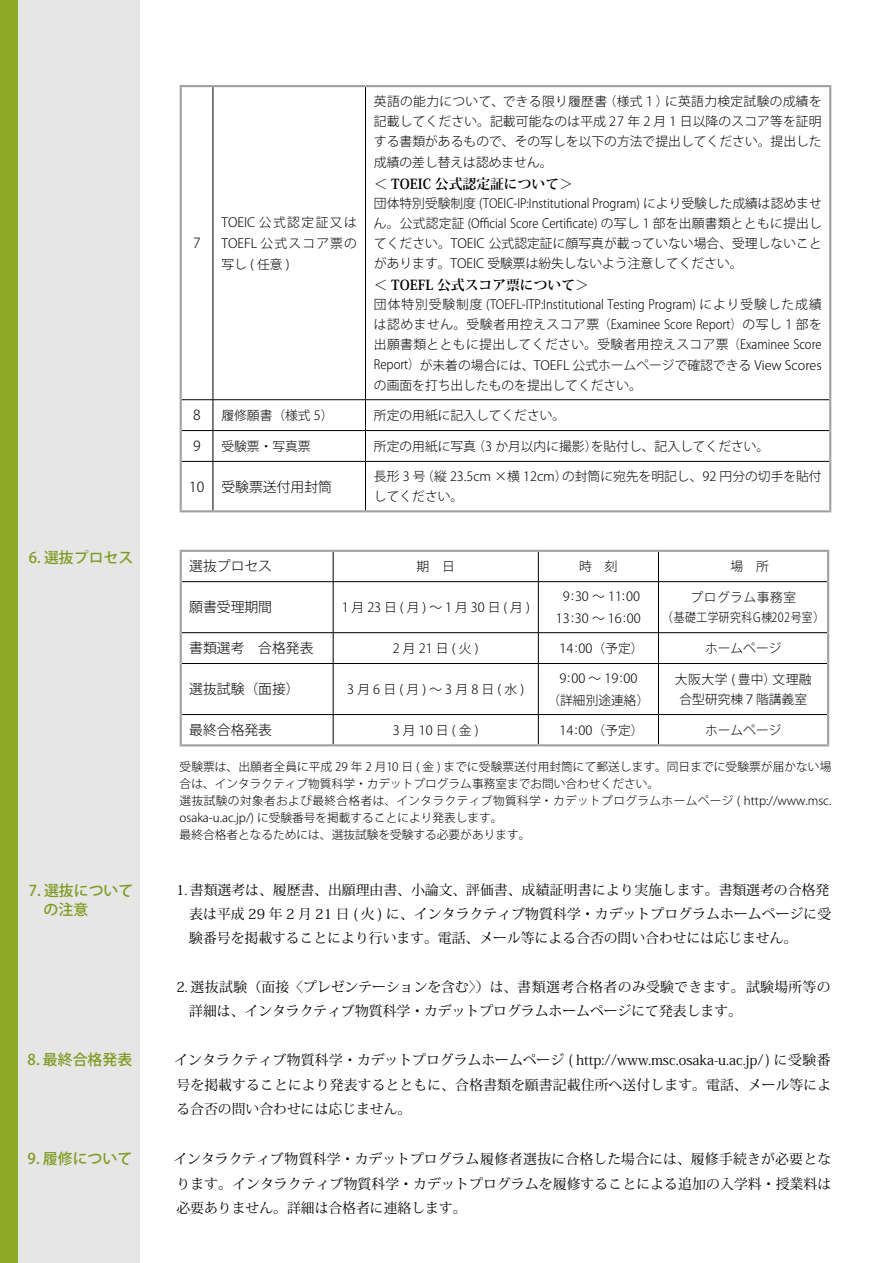
<style>
.page{position:relative;width:893px;height:1263px;background:#fff}
.page>*{position:absolute;margin:0;border:0;box-sizing:border-box;transform-origin:0 0}
.t1{font:500 14.85px/19.2px "Koz Go Pro";color:#7f9a20}
.t2{font:13.8px/24.6px "Koz Min Pro";color:#000}
.t3{font:300 13.8px "Koz Go Pro";color:#000}
.t4{font:700 13.8px "Koz Min Pro";color:#000}
.t5{font:300 12.75px/20.2px "Koz Go Pro";color:#000;text-align:justify}
.t6{font:300 12.75px/20.2px "Koz Go Pro";letter-spacing:.04em;color:#000;text-align:center}
.t7{font:300 12.75px "Koz Go Pro";letter-spacing:.235em;color:#000}
.t8{font:300 12.75px "Koz Go Pro";letter-spacing:.25em;color:#000}
.t9{font:300 11.7px/17px "Koz Go Pro";color:#000}
</style>
<div class="page">
<div style="left:0;top:0;width:139px;height:1263px;background:#e6e6e6"></div>
<svg style="left:333px;top:552px;width:1px;height:29px"></svg>
<svg style="left:538px;top:552px;width:1px;height:29px"></svg>
<svg style="left:658px;top:552px;width:1px;height:29px"></svg>
<hr style="left:182px;top:581px;width:151px;height:1px;background:#000">
<hr style="left:333px;top:581px;width:205px;height:1px;background:#000">
<hr style="left:333px;top:582px;width:1px;height:50px;background:#000">
<hr style="left:538px;top:581px;width:120px;height:1px;background:#000">
<hr style="left:538px;top:582px;width:1px;height:50px;background:#000">
<hr style="left:658px;top:581px;width:169px;height:1px;background:#000">
<hr style="left:658px;top:582px;width:1px;height:50px;background:#000">
<hr style="left:182px;top:632px;width:151px;height:1px;background:#000">
<hr style="left:333px;top:632px;width:205px;height:1px;background:#000">
<hr style="left:333px;top:633px;width:1px;height:30px;background:#000">
<hr style="left:538px;top:632px;width:120px;height:1px;background:#000">
<hr style="left:538px;top:633px;width:1px;height:30px;background:#000">
<hr style="left:658px;top:632px;width:169px;height:1px;background:#000">
<hr style="left:658px;top:633px;width:1px;height:30px;background:#000">
<hr style="left:182px;top:663px;width:151px;height:1px;background:#000">
<hr style="left:333px;top:663px;width:205px;height:1px;background:#000">
<hr style="left:333px;top:664px;width:1px;height:50px;background:#000">
<hr style="left:538px;top:663px;width:120px;height:1px;background:#000">
<hr style="left:538px;top:664px;width:1px;height:50px;background:#000">
<hr style="left:658px;top:663px;width:169px;height:1px;background:#000">
<hr style="left:658px;top:664px;width:1px;height:50px;background:#000">
<hr style="left:182px;top:714px;width:151px;height:1px;background:#000">
<hr style="left:333px;top:714px;width:205px;height:1px;background:#000">
<svg style="left:333px;top:715px;width:1px;height:29px"></svg>
<hr style="left:538px;top:714px;width:120px;height:1px;background:#000">
<svg style="left:538px;top:715px;width:1px;height:29px"></svg>
<hr style="left:658px;top:714px;width:169px;height:1px;background:#000">
<svg style="left:658px;top:715px;width:1px;height:29px"></svg>
<hr style="left:180px;top:550px;width:153px;height:2px;background:#9fa0a0">
<hr style="left:180px;top:552px;width:2px;height:30px;background:#9fa0a0">
<hr style="left:333px;top:550px;width:205px;height:2px;background:#9fa0a0">
<hr style="left:538px;top:550px;width:120px;height:2px;background:#9fa0a0">
<hr style="left:658px;top:550px;width:171px;height:2px;background:#9fa0a0">
<hr style="left:827px;top:552px;width:2px;height:30px;background:#9fa0a0">
<hr style="left:180px;top:582px;width:2px;height:51px;background:#9fa0a0">
<hr style="left:827px;top:582px;width:2px;height:51px;background:#9fa0a0">
<hr style="left:180px;top:633px;width:2px;height:30px;background:#9fa0a0">
<hr style="left:827px;top:633px;width:2px;height:30px;background:#9fa0a0">
<hr style="left:180px;top:663px;width:2px;height:51px;background:#9fa0a0">
<hr style="left:827px;top:663px;width:2px;height:51px;background:#9fa0a0">
<hr style="left:180px;top:714px;width:2px;height:30px;background:#9fa0a0">
<hr style="left:827px;top:714px;width:2px;height:30px;background:#9fa0a0">
<hr style="left:180px;top:744px;width:153px;height:2px;background:#9fa0a0">
<hr style="left:333px;top:744px;width:205px;height:2px;background:#9fa0a0">
<hr style="left:538px;top:744px;width:120px;height:2px;background:#9fa0a0">
<hr style="left:658px;top:744px;width:171px;height:2px;background:#9fa0a0">
<div style="left:0;top:0;width:17px;height:1263px;background:#8caa25"></div>
<hr style="left:180px;top:85px;width:33px;height:2px;background:#9fa0a0">
<hr style="left:180px;top:87px;width:2px;height:313px;background:#9fa0a0">
<hr style="left:213px;top:85px;width:152px;height:2px;background:#9fa0a0">
<hr style="left:365px;top:85px;width:466px;height:2px;background:#9fa0a0">
<hr style="left:829px;top:87px;width:2px;height:313px;background:#9fa0a0">
<hr style="left:180px;top:400px;width:2px;height:31px;background:#9fa0a0">
<hr style="left:829px;top:400px;width:2px;height:31px;background:#9fa0a0">
<hr style="left:180px;top:431px;width:2px;height:30px;background:#9fa0a0">
<hr style="left:829px;top:431px;width:2px;height:30px;background:#9fa0a0">
<hr style="left:180px;top:461px;width:2px;height:49px;background:#9fa0a0">
<hr style="left:829px;top:461px;width:2px;height:49px;background:#9fa0a0">
<hr style="left:180px;top:510px;width:33px;height:2px;background:#9fa0a0">
<hr style="left:213px;top:510px;width:152px;height:2px;background:#9fa0a0">
<hr style="left:365px;top:510px;width:466px;height:2px;background:#9fa0a0">
<hr style="left:213px;top:87px;width:1px;height:312px;background:#000">
<hr style="left:365px;top:87px;width:1px;height:312px;background:#000">
<hr style="left:182px;top:399px;width:31px;height:1px;background:#000">
<hr style="left:213px;top:399px;width:152px;height:1px;background:#000">
<hr style="left:213px;top:400px;width:1px;height:30px;background:#000">
<hr style="left:365px;top:399px;width:464px;height:1px;background:#000">
<hr style="left:365px;top:400px;width:1px;height:30px;background:#000">
<hr style="left:182px;top:430px;width:31px;height:1px;background:#000">
<hr style="left:213px;top:430px;width:152px;height:1px;background:#000">
<hr style="left:213px;top:431px;width:1px;height:30px;background:#000">
<hr style="left:365px;top:430px;width:464px;height:1px;background:#000">
<hr style="left:365px;top:431px;width:1px;height:30px;background:#000">
<hr style="left:182px;top:461px;width:31px;height:1px;background:#000">
<hr style="left:213px;top:461px;width:152px;height:1px;background:#000">
<hr style="left:213px;top:462px;width:1px;height:48px;background:#000">
<hr style="left:365px;top:461px;width:464px;height:1px;background:#000">
<hr style="left:365px;top:462px;width:1px;height:48px;background:#000">
<p class="t3" style="left:193px;top:234px;width:9px">7</p>
<p class="t5" style="left:221px;top:211px;width:137px;line-height:21.3px">TOEIC 公式認定証又はTOEFL 公式スコア票の写し(任意)</p>
<p class="t5" style="left:374px;top:91px;width:449px">英語の能力について､できる限り履歴書（様式１）に英語力検定試験の成績を記載してください。記載可能なのは平成 27 年 2 月 1 日以降のスコア等を証明する書類があるもので、その写しを以下の方法で提出してください。提出した成績の差し替えは認めません。</p>
<p class="t4" style="left:374px;top:174px;width:201px">＜ TOEIC 公式認定証について＞</p>
<p class="t5" style="left:374px;top:193px;width:449px">団体特別受験制度 (TOEIC-IP:Institutional Program) により受験した成績は認めません。公式認定証 (Official Score Certificate) の写し 1 部を出願書類とともに提出してください。TOEIC 公式認定証に顔写真が載っていない場合、受理しないことがあります。TOEIC 受験票は紛失しないよう注意してください。</p>
<p class="t4" style="left:374px;top:274px;width:217px">＜ TOEFL 公式スコア票について＞</p>
<p class="t5" style="left:374px;top:294px;width:449px">団体特別受験制度 (TOEFL-ITP:Institutional Testing Program) により受験した成績は認めません。受験者用控えスコア票（Examinee Score Report）の写し１部を出願書類とともに提出してください。受験者用控えスコア票（Examinee Score Report）が未着の場合には、TOEFL 公式ホームページで確認できる View Scoresの画面を打ち出したものを提出してください。</p>
<p class="t1" style="left:29px;top:548px;width:106px">6. 選抜プロセス</p>
<p class="t1" style="left:29px;top:881px;width:106px">7. 選抜について　の注意</p>
<p class="t3" style="left:193px;top:406px;width:9px">8</p>
<p class="t5" style="left:221px;top:405px;width:114px">履修願書（様式 5）</p>
<p class="t5" style="left:374px;top:405px;width:193px">所定の用紙に記入してください。</p>
<p class="t3" style="left:193px;top:437px;width:9px">9</p>
<p class="t5" style="left:221px;top:436px;width:91px">受験票・写真票</p>
<p class="t5" style="left:374px;top:436px;width:397px">所定の用紙に写真（3 か月以内に撮影）を貼付し、記入してください。</p>
<p class="t3" style="left:189px;top:477px;width:144px">10 受験票送付用封筒</p>
<p class="t5" style="left:374px;top:466px;width:449px">長形 3 号（縦 23.5cm ×横 12cm）の封筒に宛先を明記し、92 円分の切手を貼付してください。</p>
<p class="t3" style="left:189px;top:557px;width:84px">選抜プロセス</p>
<p class="t5" style="left:417px;top:556px;width:40px">期　日</p>
<p class="t5" style="left:579px;top:556px;width:40px">時　刻</p>
<p class="t5" style="left:730px;top:556px;width:40px">場　所</p>
<p class="t3" style="left:189px;top:598px;width:84px">願書受理期間</p>
<p class="t7" style="left:342px;top:599px;width:190px">1月23日(月)～1月30日(月)</p>
<p class="t5" style="left:556px;top:586px;width:86px;line-height:21.3px;text-align:center">9:30 ～ 11:00<br>13:30 ～ 16:00</p>
<p class="t6" style="left:661px;top:587px;width:167px">プログラム事務室<br>（基礎工学研究科G棟202号室）</p>
<p class="t3" style="left:189px;top:639px;width:126px">書類選考　合格発表</p>
<p class="t5" style="left:393px;top:638px;width:87px">2月21日(火)</p>
<p class="t5" style="left:560px;top:638px;width:85px">14:00（予定）</p>
<p class="t5" style="left:705px;top:638px;width:78px">ホームページ</p>
<p class="t3" style="left:189px;top:680px;width:112px">選抜試験（面接）</p>
<p class="t8" style="left:347px;top:681px;width:179px">3月6日(月)～3月8日(水)</p>
<p class="t5" style="left:547px;top:668px;width:104px;line-height:21.3px;text-align:center">9:00 ～ 19:00<br>（詳細別途連絡）</p>
<p class="t5" style="left:675px;top:669px;width:138px;text-align:center">大阪大学 ( 豊中）文理融合型研究棟７階講義室</p>
<p class="t3" style="left:189px;top:721px;width:84px">最終合格発表</p>
<p class="t5" style="left:393px;top:720px;width:87px">3月10日(金)</p>
<p class="t5" style="left:560px;top:720px;width:85px">14:00（予定）</p>
<p class="t5" style="left:705px;top:720px;width:78px">ホームページ</p>
<p class="t9" style="left:180px;top:758px;width:653px">受験票は、出願者全員に平成 29 年 2 月10 日 ( 金 ) までに受験票送付用封筒にて郵送します。同日までに受験票が届かない場合は、インタラクティブ物質科学・カデットプログラム事務室までお問い合わせください。<br>選抜試験の対象者および最終合格者は、インタラクティブ物質科学・カデットプログラムホームページ ( http://www.msc. osaka-u.ac.jp/) に受験番号を掲載することにより発表します。<br>最終合格者となるためには、選抜試験を受験する必要があります。</p>
<p class="t2" style="left:189px;top:877px;width:643px;line-height:24.2px;text-indent:-13px">1. 書類選考は、履歴書、出願理由書、小論文、評価書、成績証明書により実施します。書類選考の合格発表は平成 29 年 2 月 21 日 ( 火 ) に、インタラクティブ物質科学・カデットプログラムホームページに受験番号を掲載することにより行います。電話、メール等による合否の問い合わせには応じません。</p>
<p class="t2" style="left:189px;top:974px;width:643px;line-height:24.2px;text-indent:-13px">2. 選抜試験（面接〈プレゼンテーションを含む〉）は、書類選考合格者のみ受験できます。試験場所等の詳細は、インタラクティブ物質科学・カデットプログラムホームページにて発表します。</p>
<p class="t1" style="left:28px;top:1051px;width:106px">8. 最終合格発表</p>
<p class="t2" style="left:174px;top:1047px;width:659px;text-align:justify">インタラクティブ物質科学・カデットプログラムホームページ ( http://www.msc.osaka-u.ac.jp/ ) に受験番号を掲載することにより発表するとともに、合格書類を願書記載住所へ送付します。電話、メール等による合否の問い合わせには応じません。</p>
<p class="t1" style="left:28px;top:1149px;width:106px">9. 履修について</p>
<p class="t2" style="left:173px;top:1146px;width:659px;text-align:justify">インタラクティブ物質科学・カデットプログラム履修者選抜に合格した場合には、履修手続きが必要となります。インタラクティブ物質科学・カデットプログラムを履修することによる追加の入学料・授業料は必要ありません。詳細は合格者に連絡します。</p>
</div>
